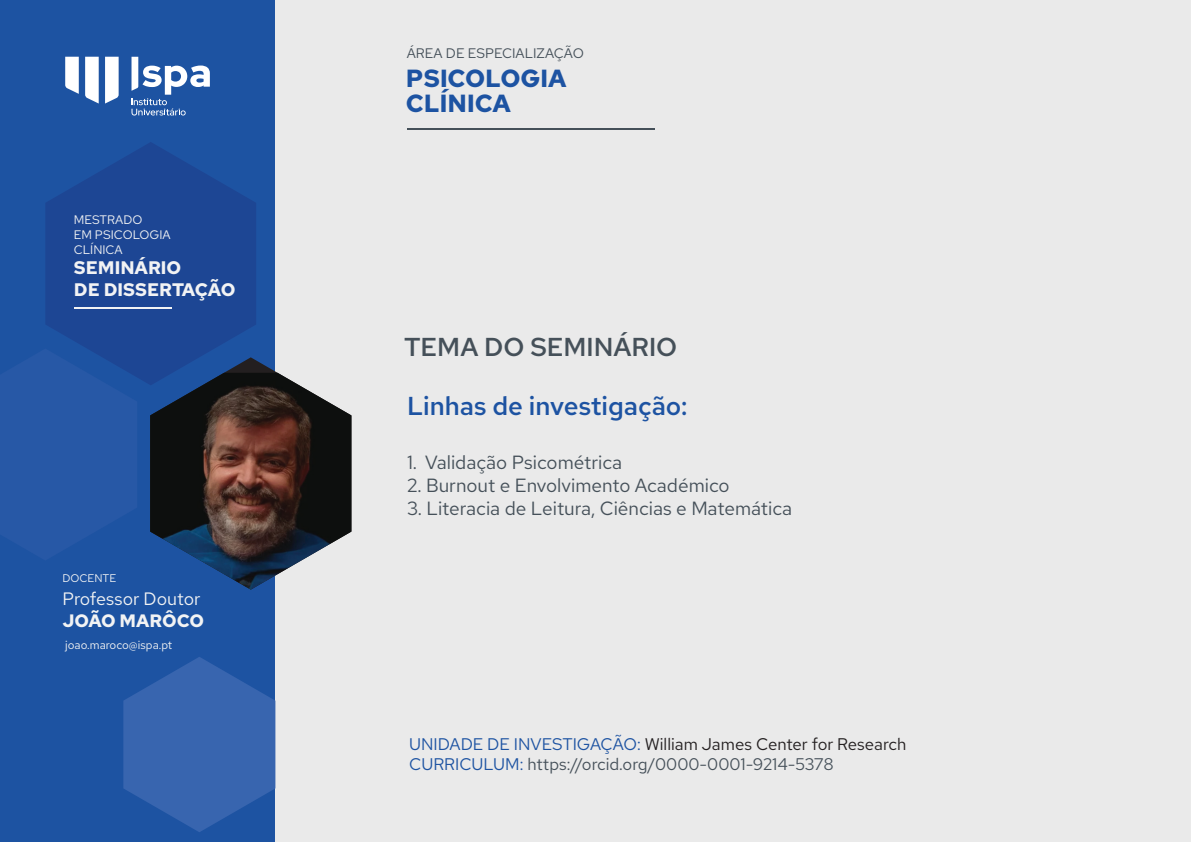
<style>
.page{position:relative;width:1191px;height:842px;background:#fff}
.page>*{position:absolute;margin:0;border:0;box-sizing:border-box;transform-origin:0 0}
.t1{font:500 25.9px "Red Hat Text";color:#1d53a2}
.t2{font:500 25.9px "Red Hat Text";color:#455059}
.t3{font:700 24.8px/25px "Red Hat Text";color:#1d53a2}
.t4{font:19.1px "Red Hat Text";color:#455059}
.t5{font:700 18.2px/21.8px "Red Hat Text";color:#f2f3f4}
.t6{font:18px "Red Hat Text";color:#f2f3f4}
.t7{font:700 18px "Red Hat Text";color:#f2f3f4}
.t8{font:16.8px/20px "Red Hat Text";color:#455059}
.t9{font:13.8px "Red Hat Text";color:#455059}
.t10{font:12.3px/14.8px "Red Hat Text";color:#f2f3f4}
.t11{font:11.7px "Red Hat Text";color:#f2f3f4}
.t12{font:11.1px "Red Hat Text";color:#f2f3f4}
.s1{color:#1d53a2}
.s2{color:#231f20}
</style>
<div class="page">
<div style="left:0;top:0;width:275px;height:842px;background:#1d53a2"></div>
<div style="left:275px;top:0;width:916px;height:842px;background:#eaeaea"></div>
<svg style="left:131px;top:57px;width:79px;height:59px"></svg>
<svg style="left:85px;top:57px;width:14px;height:47px"></svg>
<svg style="left:65px;top:57px;width:14px;height:37px"></svg>
<svg style="left:105px;top:57px;width:14px;height:47px"></svg>
<svg style="left:123px;top:657px;width:152px;height:175px"></svg>
<svg style="left:46px;top:142px;width:210px;height:242px;fill:#1d4694"></svg>
<svg style="left:150px;top:357px;width:128px;height:16px"></svg>
<img style="left:150px;top:373px;width:201px;height:217px">
<hr style="left:74px;top:308px;width:97px;height:1px;background:#f2f3f4">
<hr style="left:407px;top:128px;width:247px;height:2px;background:#455059">
<p class="t10" style="left:74px;top:212px;width:98px">MESTRADO<br>EM PSICOLOGIA<br>CLÍNICA</p>
<p class="t5" style="left:74px;top:257px;width:163px">SEMINÁRIO<br>DE DISSERTAÇÃO</p>
<p class="t12" style="left:62px;top:571px;width:55px">DOCENTE</p>
<p class="t6" style="left:62px;top:586px;width:139px">Professor Doutor</p>
<p class="t7" style="left:62px;top:609px;width:143px">JOÃO MARÔCO</p>
<p class="t11" style="left:65px;top:638px;width:109px">joao.maroco@ispa.pt</p>
<p class="t9" style="left:407px;top:44px;width:179px">ÁREA DE ESPECIALIZAÇÃO</p>
<h2 class="t3" style="left:406px;top:65px;width:162px">PSICOLOGIA<br>CLÍNICA</h2>
<h1 class="t2" style="left:404px;top:329px;width:275px">TEMA DO SEMINÁRIO</h1>
<h1 class="t1" style="left:407px;top:389px;width:282px">Linhas de investigação:</h1>
<p class="t4" style="left:407px;top:450px;width:217px">1. Validação Psicométrica</p>
<p class="t4" style="left:407px;top:473px;width:324px">2. Burnout e Envolvimento Académico</p>
<p class="t4" style="left:407px;top:496px;width:387px">3. Literacia de Leitura, Ciências e Matemática</p>
<p class="t8" style="left:409px;top:734px;width:498px"><span class="s1">UNIDADE DE INVESTIGAÇÃO:</span> <span class="s2">William James Center for Research<br></span><span class="s1">CURRICULUM:</span> https://orcid.org/0000-0001-9214-5378</p>
</div>
